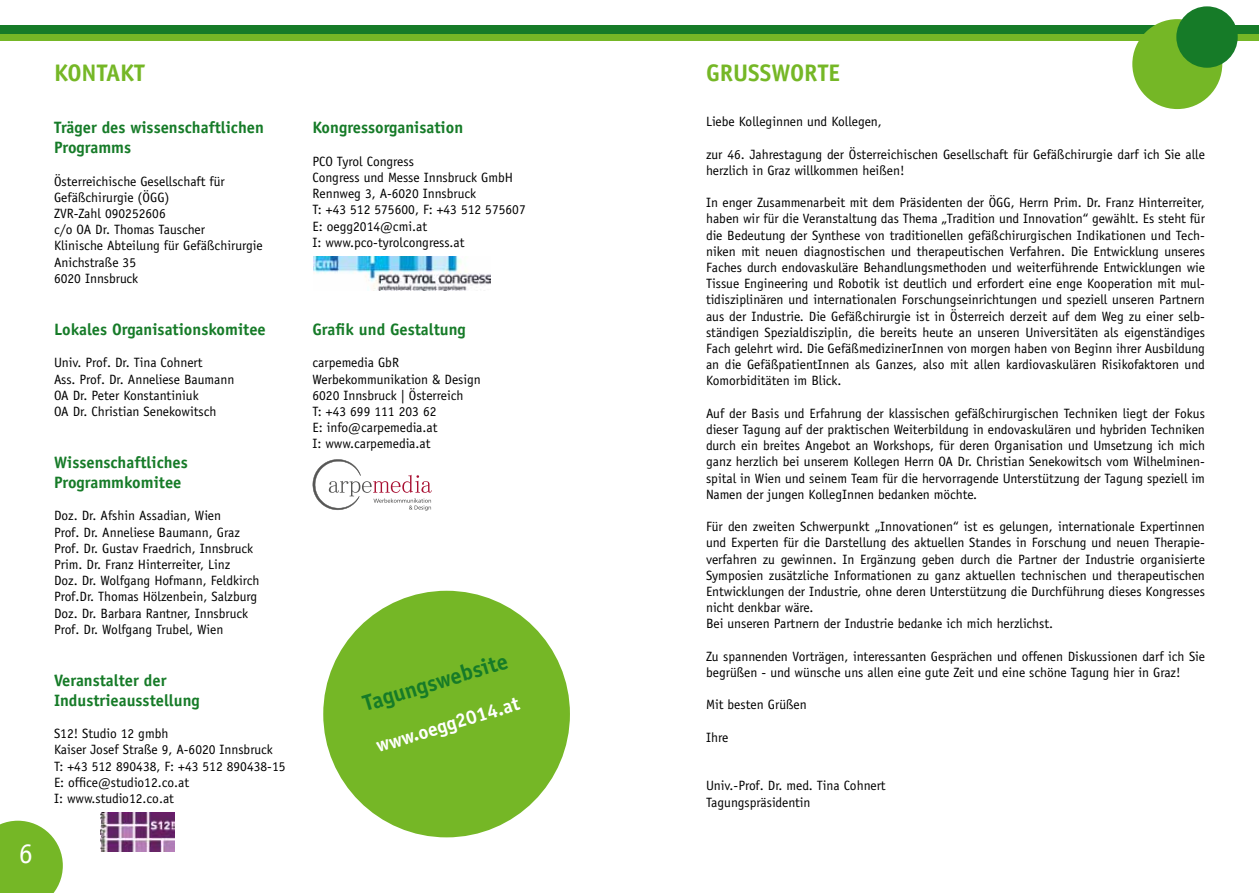
<style>
.page{position:relative;width:1259px;height:893px;background:#fff}
.page>*{position:absolute;margin:0;border:0;box-sizing:border-box;transform-origin:0 0}
.t1{font:28.5px "Officina Sans Std";color:#fff}
.t2{font:700 24px "Officina Sans Std";color:#75b726}
.t3{font:700 22.5px "Officina Sans Std";color:#167b28}
.t4{font:700 19.5px "Officina Sans Std";color:#fff}
.t5{font:700 16.5px/19.8px "Officina Sans Std";color:#167b28}
.t6{font:13.5px/16.2px "Officina Sans Std";color:#000}
</style>
<div class="page">
<div style="left:0;top:32px;width:1259px;height:9px;background:#75b726"></div>
<div style="left:0;top:26px;width:1259px;height:8px;background:#167b28"></div>
<div style="left:1132px;top:19px;width:90px;height:90px;background:#75b726;border-radius:50%"></div>
<div style="left:1176px;top:6px;width:61px;height:62px;background:#167b28;border-radius:50%"></div>
<svg style="left:0;top:821px;width:63px;height:72px;background:#85bf3f"></svg>
<div style="left:323px;top:591px;width:247px;height:246px;background:#75b726;border-radius:50%"></div>
<img style="left:101px;top:812px;width:73px;height:39px">
<img style="left:313px;top:256px;width:177px;height:34px">
<svg style="left:312px;top:459px;width:119px;height:52px"></svg>
<h1 class="t1" style="left:19px;top:836px;width:16px">6</h1>
<h2 class="t2" style="left:54px;top:58px;width:92px">Kontakt</h2>
<p class="t5" style="left:54px;top:118px;width:211px">Träger des wissenschaftlichen<br>Programms</p>
<p class="t6" style="left:54px;top:173px;width:210px">Österreichische Gesellschaft für<br>Gefäßchirurgie (ÖGG)<br>ZVR-Zahl 090252606<br>c/o OA Dr. Thomas Tauscher<br>Klinische Abteilung für Gefäßchirurgie<br>Anichstraße 35<br>6020 Innsbruck</p>
<p class="t5" style="left:54px;top:319px;width:213px">Lokales Organisationskomitee</p>
<p class="t6" style="left:54px;top:355px;width:182px">Univ. Prof. Dr. Tina Cohnert<br>Ass. Prof. Dr. Anneliese Baumann<br>OA Dr. Peter Konstantiniuk<br>OA Dr. Christian Senekowitsch</p>
<p class="t5" style="left:54px;top:452px;width:135px">Wissenschaftliches<br>Programmkomitee</p>
<p class="t6" style="left:54px;top:508px;width:207px">Doz. Dr. Afshin Assadian, Wien<br>Prof. Dr. Anneliese Baumann, Graz Prof. Dr. Gustav Fraedrich, Innsbruck Prim. Dr. Franz Hinterreiter, Linz<br>Doz. Dr. Wolfgang Hofmann, Feldkirch Prof.Dr. Thomas Hölzenbein, Salzburg Doz. Dr. Barbara Rantner, Innsbruck Prof. Dr. Wolfgang Trubel, Wien</p>
<p class="t5" style="left:54px;top:670px;width:147px">Veranstalter der<br>Industrieausstellung</p>
<p class="t6" style="left:54px;top:726px;width:233px">S12! Studio 12 gmbh<br>Kaiser Josef Straße 9, A-6020 Innsbruck<br>T: +43 512 890438, F: +43 512 890438-15<br>E: office@studio12.co.at<br>I: www.studio12.co.at</p>
<p class="t5" style="left:312px;top:118px;width:152px">Kongressorganisation</p>
<p class="t6" style="left:312px;top:153px;width:215px">PCO Tyrol Congress<br>Congress und Messe Innsbruck GmbH<br>Rennweg 3, A-6020 Innsbruck<br>T: +43 512 575600, F: +43 512 575607<br>E: oegg2014@cmi.at<br>I: www.pco-tyrolcongress.at</p>
<p class="t5" style="left:312px;top:319px;width:155px">Grafik und Gestaltung</p>
<p class="t6" style="left:312px;top:355px;width:170px">carpemedia GbR<br>Werbekommunikation &amp; Design<br>6020 Innsbruck | Österreich<br>T: +43 699 111 203 62<br>E: info@carpemedia.at<br>I: www.carpemedia.at</p>
<h3 class="t3" style="left:360px;top:690px;width:151px;rotate:-17deg">Tagungswebsite</h3>
<h3 class="t4" style="left:373px;top:734px;width:151px;rotate:-17deg">www.oegg2014.at</h3>
<h2 class="t2" style="left:706px;top:58px;width:135px">GruSSworte</h2>
<p class="t6" style="left:706px;top:114px;width:177px">Liebe Kolleginnen und Kollegen,</p>
<p class="t6" style="left:706px;top:146px;width:500px">zur 46. Jahrestagung der Österreichischen Gesellschaft für Gefäßchirurgie darf ich Sie alle herzlich in Graz willkommen heißen!</p>
<p class="t6" style="left:706px;top:195px;width:500px;text-align:justify">In enger Zusammenarbeit mit dem Präsidenten der ÖGG, Herrn Prim. Dr. Franz Hinterreiter, haben wir für die Veranstaltung das Thema „Tradition und Innovation“ gewählt. Es steht für die Bedeutung der Synthese von traditionellen gefäßchirurgischen Indikationen und Tech&shy;niken mit neuen diagnostischen und therapeutischen Verfahren. Die Entwicklung unseres Faches durch endovaskuläre Behandlungsmethoden und weiterführende Entwicklungen wie Tissue Engineering und Robotik ist deutlich und erfordert eine enge Kooperation mit mul&shy;tidisziplinären und internationalen Forschungseinrichtungen und speziell unseren Partnern aus der Industrie. Die Gefäßchirurgie ist in Österreich derzeit auf dem Weg zu einer selb&shy;ständigen Spezialdisziplin, die bereits heute an unseren Universitäten als eigenständiges Fach gelehrt wird. Die GefäßmedizinerInnen von morgen haben von Beginn ihrer Ausbildung an die GefäßpatientInnen als Ganzes, also mit allen kardiovaskulären Risikofaktoren und Komorbiditäten im Blick.</p>
<p class="t6" style="left:706px;top:405px;width:500px;text-align:justify">Auf der Basis und Erfahrung der klassischen gefäßchirurgischen Techniken liegt der Fokus dieser Tagung auf der praktischen Weiterbildung in endovaskulären und hybriden Techniken durch ein breites Angebot an Workshops, für deren Organisation und Umsetzung ich mich ganz herzlich bei unserem Kollegen Herrn OA Dr. Christian Senekowitsch vom Wilhelminen&shy;spital in Wien und seinem Team für die hervorragende Unterstützung der Tagung speziell im Namen der jungen KollegInnen bedanken möchte.</p>
<p class="t6" style="left:706px;top:519px;width:500px">Für den zweiten Schwerpunkt „Innovationen“ ist es gelungen, internationale Expertinnen und Experten für die Darstellung des aktuellen Standes in Forschung und neuen Therapie&shy;verfahren zu gewinnen. In Ergänzung geben durch die Partner der Industrie organisierte Symposien zusätzliche Informationen zu ganz aktuellen technischen und therapeutischen Entwicklungen der Industrie, ohne deren Unterstützung die Durchführung dieses Kongresses nicht denkbar wäre.<br>Bei unseren Partnern der Industrie bedanke ich mich herzlichst.</p>
<p class="t6" style="left:706px;top:648px;width:500px">Zu spannenden Vorträgen, interessanten Gesprächen und offenen Diskussionen darf ich Sie begrüßen - und wünsche uns allen eine gute Zeit und eine schöne Tagung hier in Graz!</p>
<p class="t6" style="left:706px;top:697px;width:102px">Mit besten Grüßen</p>
<p class="t6" style="left:706px;top:729px;width:24px">Ihre</p>
<p class="t6" style="left:706px;top:778px;width:181px">Univ.-Prof. Dr. med. Tina Cohnert<br>Tagungspräsidentin</p>
</div>
